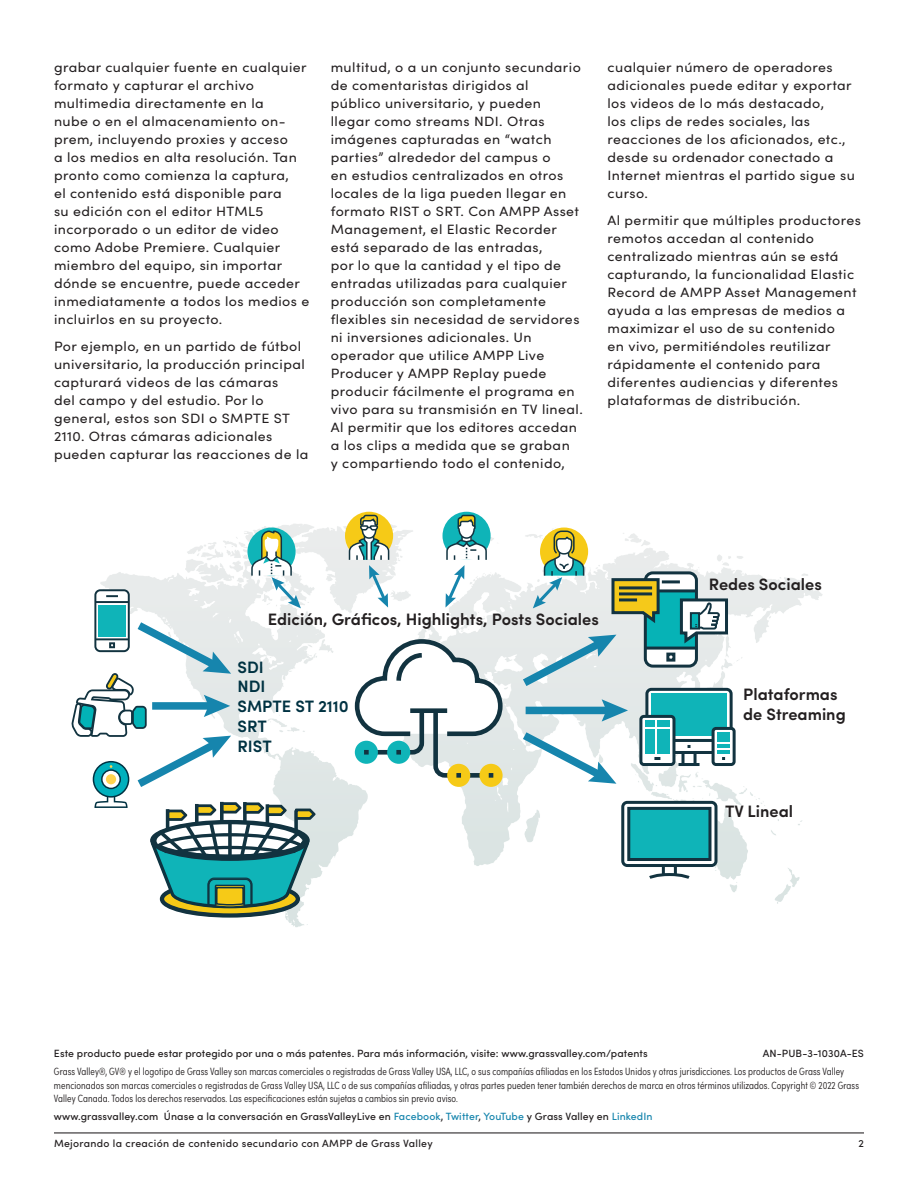
<style>
.page{position:relative;width:918px;height:1188px;background:#fff}
.page>*{position:absolute;margin:0;border:0;box-sizing:border-box;transform-origin:0 0}
.t1{font:600 16.5px/19.8px "Sofia Pro";color:#231f20}
.t2{font:600 16.5px/19.8px "Sofia Pro";color:#003242}
.t3{font:13.5px/18px "Sofia Pro";letter-spacing:.03em;color:#231f20;scale:1.05 1}
.t4{font:300 10.5px/13.5px "Sofia Pro Condensed";letter-spacing:.01em;color:#231f20}
.t5{font:500 10.5px "Sofia Pro";letter-spacing:.01em;color:#231f20}
.t6{font:500 10.5px "Sofia Pro";letter-spacing:.03em;color:#231f20}
.s1{color:#1685ad}
</style>
<div class="page">
<hr style="left:54px;top:1132px;width:810px;height:1px;background:#231f20">
<img style="left:257px;top:511px;width:566px;height:416px">
<div style="left:645px;top:573px;width:51px;height:93px;background:#fff;border-radius:8px"></div>
<div style="left:645px;top:591px;width:51px;height:57px;background:#06b3b6"></div>
<hr style="left:645px;top:589px;width:51px;height:3px;background:#123340">
<hr style="left:645px;top:647px;width:51px;height:3px;background:#123340">
<div style="left:644px;top:571px;width:54px;height:97px;border:3px solid #123340;border-radius:8px"></div>
<hr style="left:662px;top:580px;width:18px;height:3px;background:#123340">
<div style="left:666px;top:653px;width:9px;height:9px;border:3px solid #123340"></div>
<svg style="left:679px;top:597px;width:51px;height:49px"></svg>
<svg style="left:610px;top:577px;width:51px;height:49px;background:#a8a85e"></svg>
<hr style="left:619px;top:586px;width:33px;height:3px;background:#123340">
<hr style="left:619px;top:592px;width:33px;height:3px;background:#123340">
<hr style="left:619px;top:598px;width:18px;height:3px;background:#123340">
<div style="left:540px;top:528px;width:48px;height:48px;background:#f6ca17;border-radius:50%"></div>
<div style="left:345px;top:512px;width:48px;height:48px;background:#f6ca17;border-radius:50%"></div>
<svg style="left:443px;top:512px;width:48px;height:48px"></svg>
<svg style="left:647px;top:689px;width:84px;height:63px"></svg>
<div style="left:645px;top:688px;width:88px;height:66px;border:3px solid #123340;border-radius:5px"></div>
<hr style="left:678px;top:763px;width:22px;height:3px;background:#123340">
<hr style="left:647px;top:739px;width:84px;height:3px;background:#123340">
<svg style="left:682px;top:745px;width:15px;height:18px"></svg>
<div style="left:651px;top:694px;width:76px;height:42px;background:#0fb4b8"></div>
<svg style="left:654px;top:714px;width:15px;height:1px"></svg>
<svg style="left:641px;top:716px;width:33px;height:49px"></svg>
<div style="left:639px;top:715px;width:36px;height:51px;border:3px solid #123340;border-radius:3px"></div>
<svg style="left:654px;top:757px;width:6px;height:3px"></svg>
<div style="left:645px;top:721px;width:9px;height:6px;background:#0fb4b8"></div>
<div style="left:645px;top:730px;width:9px;height:24px;background:#0fb4b8"></div>
<div style="left:657px;top:721px;width:12px;height:6px;background:#0fb4b8"></div>
<div style="left:657px;top:730px;width:12px;height:24px;background:#0fb4b8"></div>
<svg style="left:713px;top:728px;width:21px;height:37px"></svg>
<div style="left:712px;top:727px;width:24px;height:39px;border:3px solid #123340;border-radius:3px"></div>
<div style="left:718px;top:733px;width:12px;height:9px;background:#0fb4b8"></div>
<svg style="left:718px;top:745px;width:12px;height:15px"></svg>
<svg style="left:623px;top:802px;width:93px;height:64px"></svg>
<div style="left:629px;top:808px;width:81px;height:52px;background:#0fb4b8"></div>
<div style="left:621px;top:801px;width:96px;height:66px;border:3px solid #123340;border-radius:5px"></div>
<div style="left:627px;top:807px;width:84px;height:54px;border:3px solid #123340"></div>
<svg style="left:647px;top:866px;width:45px;height:15px"></svg>
<div style="left:480px;top:764px;width:23px;height:23px;background:#f6ca17;border-radius:50%"></div>
<div style="left:447px;top:764px;width:23px;height:23px;background:#f6ca17;border-radius:50%"></div>
<svg style="left:353px;top:637px;width:152px;height:143px"></svg>
<div style="left:410px;top:708px;width:37px;height:5px;background:#123340"></div>
<svg style="left:515px;top:633px;width:101px;height:60px;background:#c8dce1"></svg>
<svg style="left:515px;top:699px;width:113px;height:87px"></svg>
<svg style="left:71px;top:530px;width:246px;height:389px"></svg>
<svg style="left:533px;top:530px;width:52px;height:78px"></svg>
<svg style="left:348px;top:514px;width:42px;height:94px"></svg>
<svg style="left:445px;top:514px;width:43px;height:94px"></svg>
<p class="t3" style="left:54px;top:58px;width:245px">grabar cualquier fuente en cualquier formato y capturar el archivo multimedia directamente en la<br>nube o en el almacenamiento on&shy;prem, incluyendo proxies y acceso<br>a los medios en alta resolución. Tan pronto como comienza la captura,<br>el contenido está disponible para<br>su edición con el editor HTML5 incorporado o un editor de video como Adobe Premiere. Cualquier miembro del equipo, sin importar dónde se encuentre, puede acceder inmediatamente a todos los medios e incluirlos en su proyecto.</p>
<p class="t3" style="left:54px;top:336px;width:244px">Por ejemplo, en un partido de fútbol universitario, la producción principal capturará videos de las cámaras<br>del campo y del estudio. Por lo general, estos son SDI o SMPTE ST 2110. Otras cámaras adicionales pueden capturar las reacciones de la</p>
<p class="t3" style="left:331px;top:58px;width:242px">multitud, o a un conjunto secundario de comentaristas dirigidos al<br>público universitario, y pueden llegar como streams NDI. Otras imágenes capturadas en “watch parties” alrededor del campus o<br>en estudios centralizados en otros locales de la liga pueden llegar en formato RIST o SRT. Con AMPP Asset Management, el Elastic Recorder está separado de las entradas,<br>por lo que la cantidad y el tipo de entradas utilizadas para cualquier producción son completamente flexibles sin necesidad de servidores ni inversiones adicionales. Un operador que utilice AMPP Live Producer y AMPP Replay puede producir fácilmente el programa en vivo para su transmisión en TV lineal.<br>Al permitir que los editores accedan a los clips a medida que se graban<br>y compartiendo todo el contenido,</p>
<p class="t3" style="left:608px;top:58px;width:237px">cualquier número de operadores adicionales puede editar y exportar los videos de lo más destacado,<br>los clips de redes sociales, las reacciones de los aficionados, etc., desde su ordenador conectado a<br>Internet mientras el partido sigue su curso.</p>
<p class="t3" style="left:608px;top:210px;width:243px">Al permitir que múltiples productores remotos accedan al contenido centralizado mientras aún se está capturando, la funcionalidad Elastic Record de AMPP Asset Management ayuda a las empresas de medios a maximizar el uso de su contenido<br>en vivo, permitiéndoles reutilizar rápidamente el contenido para diferentes audiencias y diferentes plataformas de distribución.</p>
<p class="t1" style="left:709px;top:573px;width:114px">Redes Sociales</p>
<p class="t1" style="left:268px;top:608px;width:332px">Edición, Gráficos, Highlights, Posts Sociales</p>
<p class="t2" style="left:238px;top:656px;width:113px">SDI<br>NDI<br>SMPTE ST 2110<br>SRT<br>RIST</p>
<p class="t1" style="left:743px;top:683px;width:104px">Plataformas de Streaming</p>
<p class="t1" style="left:725px;top:801px;width:70px">TV Lineal</p>
<p class="t5" style="left:54px;top:1046px;width:595px">Este producto puede estar protegido por una o más patentes. Para más información, visite: www.grassvalley.com/patents</p>
<p class="t5" style="left:763px;top:1046px;width:103px">AN-PUB-3-1030A-ES</p>
<p class="t4" style="left:54px;top:1064px;width:807px">Grass Valley®, GV® y el logotipo de Grass Valley son marcas comerciales o registradas de Grass Valley USA, LLC, o sus compañías afiliadas en los Estados Unidos y otras jurisdicciones. Los productos de Grass Valley mencionados son marcas comerciales o registradas de Grass Valley USA, LLC o de sus compañías afiliadas, y otras partes pueden tener también derechos de marca en otros términos utilizados. Copyright © 2022 Grass<br>Valley Canada. Todos los derechos reservados. Las especificaciones están sujetas a cambios sin previo aviso.</p>
<p class="t5" style="left:54px;top:1108px;width:600px">www.grassvalley.com Únase a la conversación en GrassValleyLive en <span class="s1">Facebook</span>, <span class="s1">Twitter</span>, <span class="s1">YouTube</span> y Grass Valley en <span class="s1">LinkedIn</span></p>
<p class="t6" style="left:54px;top:1136px;width:380px">Mejorando la creación de contenido secundario con AMPP de Grass Valley</p>
<p class="t5" style="left:859px;top:1136px;width:7px">2</p>
</div>
